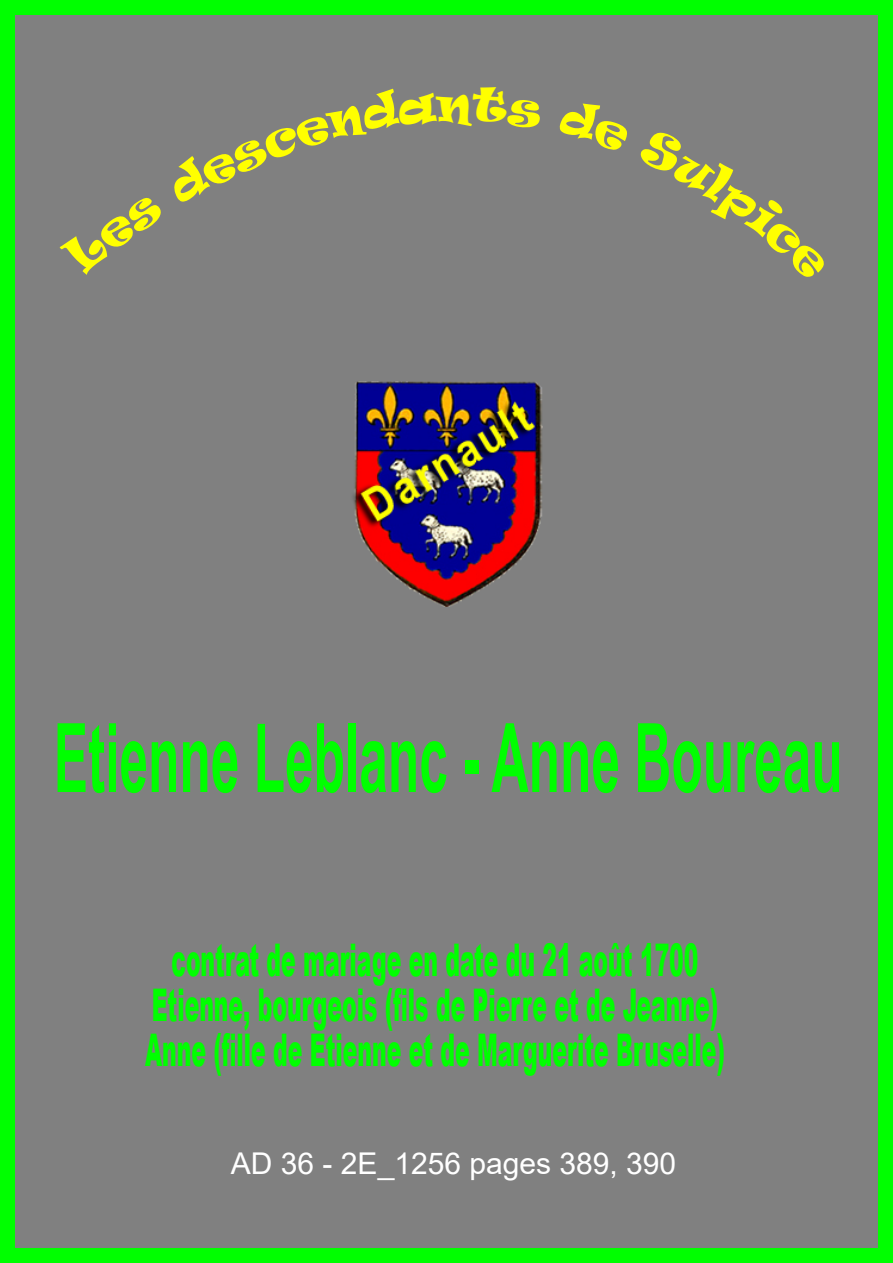
<style>
.page{position:relative;width:893px;height:1263px;background:#808080}
.page>*{position:absolute;margin:0;border:0;box-sizing:border-box;transform-origin:0 0}
.t1{font:700 96px "Arial";color:#0f0;scale:.54 1}
.t2{font:900 45px/45px "Arial";color:#0f0;text-align:center;scale:.49 1}
.t3{font:30px "Arial";color:#fff}
</style>
<div class="page">
<img style="left:352px;top:381px;width:190px;height:226px">
<img style="left:351px;top:400px;width:183px;height:129px">
<img style="left:359px;top:400px;width:177px;height:122px">
<div style="left:59px;top:86px;width:483px;height:191px;background:#808080"></div>
<div style="left:558px;top:96px;width:72px;height:57px;background:#808080"></div>
<div style="left:637px;top:127px;width:191px;height:155px;background:#808080"></div>
<h1 class="t1" style="left:54px;top:722px;width:1462px">Etienne Leblanc - Anne Boureau</h1>
<p class="t2" style="left:145px;top:942px;width:1185px">contrat de mariage en date du 21 août 1700<br>Etienne, bourgeois (fils de Pierre et de Jeanne)<br>Anne (fille de Etienne et de Marguerite Bruselle)</p>
<p class="t3" style="left:231px;top:1152px;width:447px">AD 36 - 2E_1256 pages 389, 390</p>
</div>
